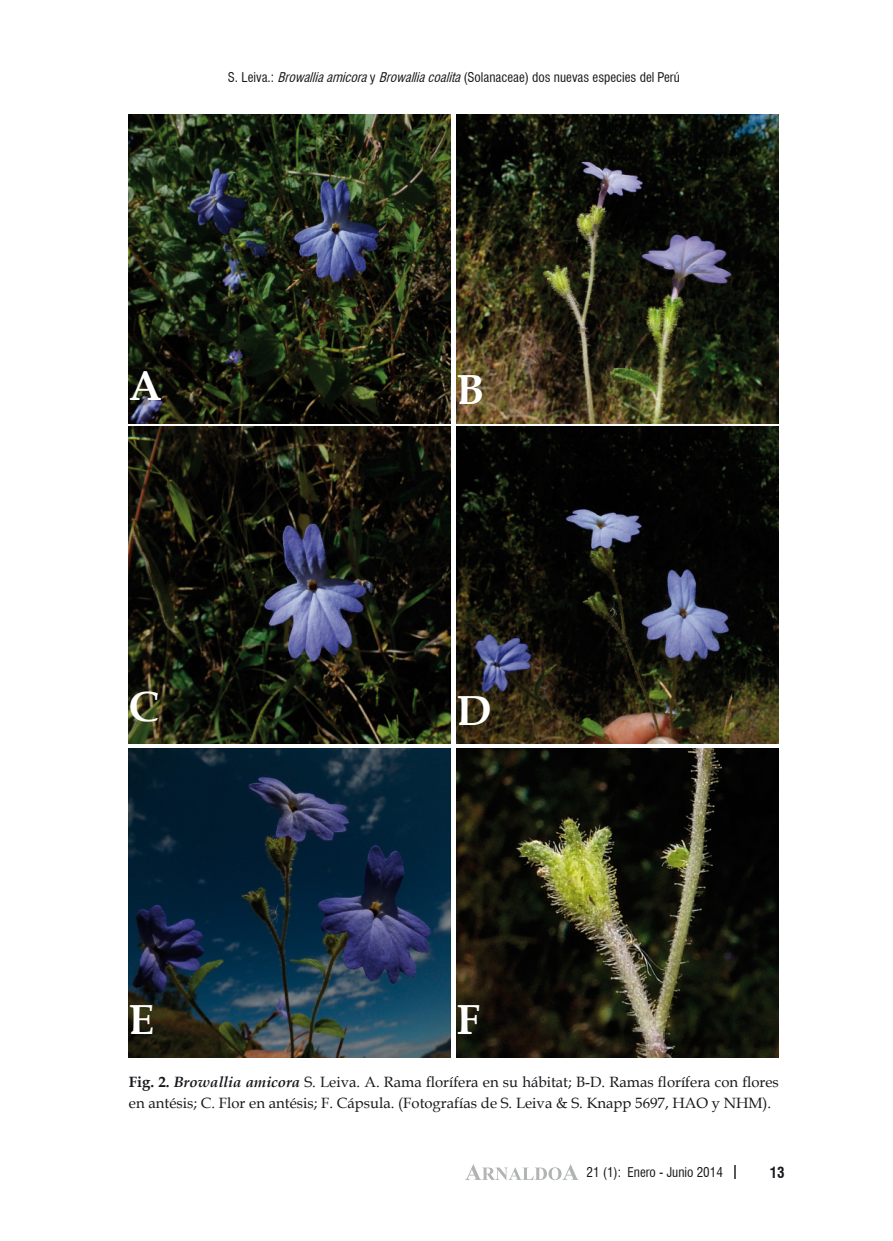
<style>
.page{position:relative;width:893px;height:1241px;background:#fff}
.page>*{position:absolute;margin:0;border:0;box-sizing:border-box;transform-origin:0 0}
.cuerpo_resumen{font:700 42px "Book Antiqua";color:#fff}
.cuerpo_resumen-2{font:14.88px/20.1px "Book Antiqua";color:#1a171c}
.t1{font:700 condensed 14.88px "Swiss 721 BT";color:#1a171c}
.filete{font:condensed 13.12px "Swiss 721 BT";color:#1a171c}
.s1{font-style:italic}
.s2{font-weight:700}
.s3{font-weight:700;font-style:italic}
</style>
<div class="page">
<svg style="left:466px;top:1164px;width:112px;height:15px"></svg>
<svg style="left:734px;top:1165px;width:2px;height:12px"></svg>
<img style="left:456px;top:114px;width:323px;height:309px">
<img style="left:129px;top:427px;width:321px;height:316px">
<img style="left:456px;top:427px;width:323px;height:316px">
<img style="left:129px;top:114px;width:321px;height:309px">
<img style="left:128px;top:748px;width:323px;height:309px">
<img style="left:456px;top:748px;width:323px;height:309px">
<p class="filete" style="left:228px;top:69px;width:453px">S. Leiva.: <span class="s1">Browalliaamicora</span>y <span class="s1">Browalliacoalita</span>(Solanaceae) dos nuevas especies del Perú</p>
<p class="cuerpo_resumen" style="left:129px;top:357px;width:34px">A</p>
<p class="cuerpo_resumen" style="left:456px;top:361px;width:30px">B</p>
<p class="cuerpo_resumen" style="left:129px;top:677px;width:32px">C</p>
<p class="cuerpo_resumen" style="left:456px;top:682px;width:36px">D</p>
<p class="cuerpo_resumen" style="left:128px;top:991px;width:27px">E</p>
<p class="cuerpo_resumen" style="left:456px;top:991px;width:25px">F</p>
<p class="cuerpo_resumen-2" style="left:129px;top:1071px;width:651px"><span class="s2">Fig. 2.</span> <span class="s3">Browallia amicora</span> S. Leiva. A. Rama florífera en su hábitat; B-D. Ramas florífera con flores en antésis; C. Flor en antésis; F. Cápsula. (Fotografías de S. Leiva &amp; S. Knapp 5697, HAO y NHM).</p>
<p class="filete" style="left:586px;top:1164px;width:138px">21 (1): Enero - Junio 2014</p>
<p class="t1" style="left:770px;top:1163px;width:16px">13</p>
</div>
